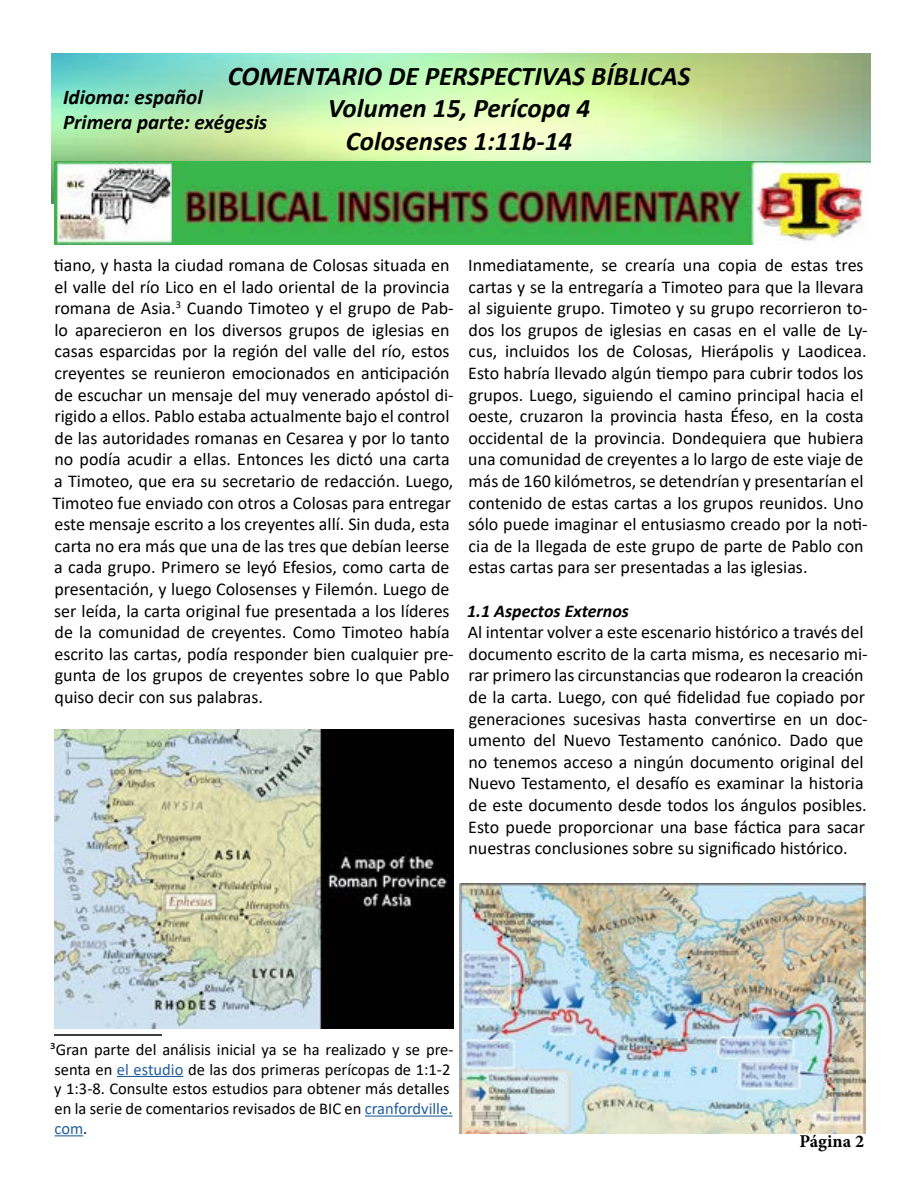
<style>
.page{position:relative;width:918px;height:1188px;background:#fff}
.page>*{position:absolute;margin:0;border:0;box-sizing:border-box;transform-origin:0 0}
.t1{font:italic 700 27px/32.4px "Calibri";color:#000;text-align:center}
.t2{font:italic 700 21px/25.2px "Calibri";color:#000}
.t3{font:18px/21.6px "Calibri";color:#000}
.t4{font:italic 700 18px "Calibri";color:#000}
.t5{font:700 18px "Minion Pro";color:#000}
.t6{font:16.5px/19.8px "Calibri";color:#000}
.s1{color:#215e9e}
</style>
<div class="page">
<img style="left:51px;top:53px;width:819px;height:150px">
<img style="left:54px;top:162px;width:816px;height:82px">
<hr style="left:54px;top:1034px;width:108px;height:2px;background:#000">
<hr style="left:117px;top:1076px;width:66px;height:1px;background:#215e9e">
<hr style="left:365px;top:1116px;width:88px;height:1px;background:#215e9e">
<svg style="left:55px;top:1135px;width:28px;height:1px"></svg>
<img style="left:54px;top:729px;width:399px;height:300px">
<img style="left:459px;top:884px;width:407px;height:250px">
<h1 class="t1" style="left:228px;top:59px;width:464px">COMENTARIO DE PERSPECTIVAS BÍBLICAS<br>Volumen 15, Perícopa 4<br>Colosenses 1:11b-14</h1>
<p class="t2" style="left:63px;top:84px;width:206px">Idioma: español<br>Primera parte: exégesis</p>
<p class="t3" style="left:52px;top:254px;width:403px">tiano, y hasta la ciudad romana de Colosas situada en el valle del río Lico en el lado oriental de la provincia romana de Asia.<sup>3</sup> Cuando Timoteo y el grupo de Pab&shy;lo aparecieron en los diversos grupos de iglesias en casas esparcidas por la región del valle del río, estos creyentes se reunieron emocionados en anticipación de escuchar un mensaje del muy venerado apóstol di&shy;rigido a ellos. Pablo estaba actualmente bajo el control de las autoridades romanas en Cesarea y por lo tanto no podía acudir a ellas. Entonces les dictó una carta a Timoteo, que era su secretario de redacción. Luego, Timoteo fue enviado con otros a Colosas para entregar este mensaje escrito a los creyentes allí. Sin duda, esta carta no era más que una de las tres que debían leerse a cada grupo. Primero se leyó Efesios, como carta de presentación, y luego Colosenses y Filemón. Luego de ser leída, la carta original fue presentada a los líderes de la comunidad de creyentes. Como Timoteo había escrito las cartas, podía responder bien cualquier pre&shy;gunta de los grupos de creyentes sobre lo que Pablo quiso decir con sus palabras.</p>
<p class="t3" style="left:468px;top:254px;width:401px">Inmediatamente, se crearía una copia de estas tres cartas y se la entregaría a Timoteo para que la llevara al siguiente grupo. Timoteo y su grupo recorrieron to&shy;dos los grupos de iglesias en casas en el valle de Ly&shy;cus, incluidos los de Colosas, Hierápolis y Laodicea.<br>Esto habría llevado algún tiempo para cubrir todos los grupos. Luego, siguiendo el camino principal hacia el oeste, cruzaron la provincia hasta Éfeso, en la costa occidental de la provincia. Dondequiera que hubiera una comunidad de creyentes a lo largo de este viaje de más de 160 kilómetros, se detendrían y presentarían el contenido de estas cartas a los grupos reunidos. Uno sólo puede imaginar el entusiasmo creado por la noti&shy;cia de la llegada de este grupo de parte de Pablo con estas cartas para ser presentadas a las iglesias.</p>
<p class="t4" style="left:467px;top:598px;width:163px">1.1 Aspectos Externos</p>
<p class="t3" style="left:468px;top:621px;width:401px">Al intentar volver a este escenario histórico a través del documento escrito de la carta misma, es necesario mi&shy;rar primero las circunstancias que rodearon la creación de la carta. Luego, con qué fidelidad fue copiado por generaciones sucesivas hasta convertirse en un doc&shy;umento del Nuevo Testamento canónico. Dado que no tenemos acceso a ningún documento original del Nuevo Testamento, el desafío es examinar la historia de este documento desde todos los ángulos posibles.<br>Esto puede proporcionar una base fáctica para sacar nuestras conclusiones sobre su significado histórico.</p>
<p class="t6" style="left:50px;top:1039px;width:405px">³Gran parte del análisis inicial ya se ha realizado y se pre&shy;senta en <span class="s1">el estudio</span> de las dos primeras perícopas de 1:1-2 y 1:3-8. Consulte estos estudios para obtener más detalles en la serie de comentarios revisados de BIC en <span class="s1">cranfordville. com</span>.</p>
<p class="t5" style="left:799px;top:1129px;width:66px">Página 2</p>
</div>
